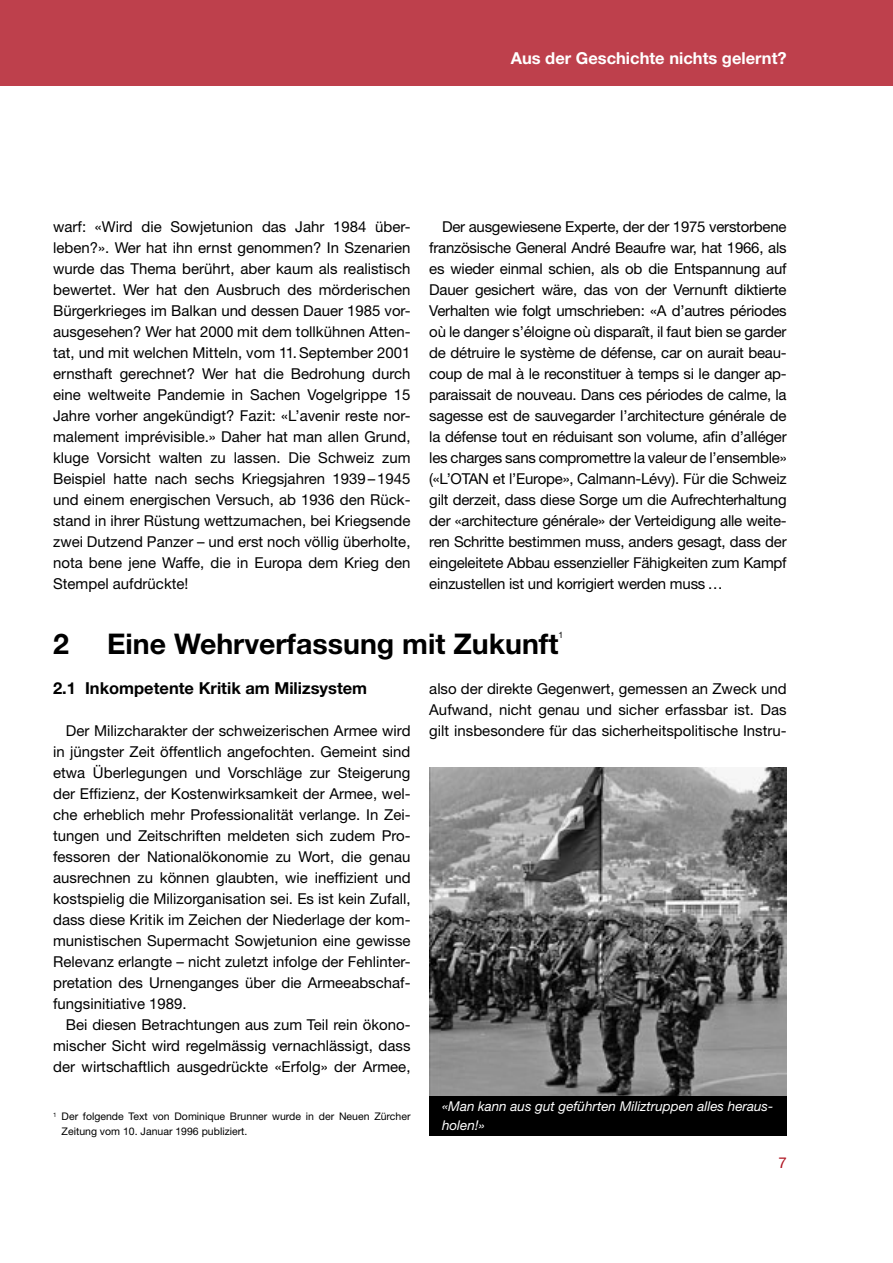
<style>
.page{position:relative;width:893px;height:1263px;background:#fff}
.page>*{position:absolute;margin:0;border:0;box-sizing:border-box;transform-origin:0 0}
.t1{font:700 28.5px "Helvetica Neue LT";color:#000}
.t2{font:700 16.5px "Helvetica Neue LT";color:#000}
.t3{font:700 16.5px "Helvetica Neue LT";color:#fff}
.t4{font:15px/21px "Helvetica Neue LT";color:#000;text-align:justify}
.t5{font:15px "Helvetica Neue LT";color:#ae111f}
.t6{font:italic 13.5px/19.5px "Helvetica Neue LT";color:#fff}
.t7{font:10.5px/15px "Helvetica Neue LT";color:#000}
.t8{font:8.7px "Helvetica Neue LT";color:#000}
</style>
<div class="page">
<div style="left:0;top:0;width:893px;height:85px;background:#be404c"></div>
<div style="left:429px;top:1094px;width:358px;height:41px;background:#000"></div>
<img style="left:429px;top:767px;width:358px;height:328px">
<p class="t3" style="left:511px;top:48px;width:277px">Aus der Geschichte nichts gelernt?</p>
<p class="t4" style="left:53px;top:216px;width:359px">warf: «Wird die Sowjetunion das Jahr 1984 über&shy;leben?». Wer hat ihn ernst genommen? In Szenarien wurde das Thema berührt, aber kaum als realistisch bewertet. Wer hat den Ausbruch des mörderischen Bürgerkrieges im Balkan und dessen Dauer 1985 vor&shy;ausgesehen? Wer hat 2000 mit dem tollkühnen Atten&shy;tat, und mit welchen Mitteln, vom 11. September 2001 ernsthaft gerechnet? Wer hat die Bedrohung durch eine weltweite Pandemie in Sachen Vogelgrippe 15<br>Jahre vorher angekündigt? Fazit: «L’avenir reste nor&shy;malement imprévisible.» Daher hat man allen Grund, kluge Vorsicht walten zu lassen. Die Schweiz zum Beispiel hatte nach sechs Kriegsjahren 1939–1945 und einem energischen Versuch, ab 1936 den Rück&shy;stand in ihrer Rüstung wettzumachen, bei Kriegsende zwei Dutzend Panzer – und erst noch völlig überholte, nota bene jene Waffe, die in Europa dem Krieg den Stempel aufdrückte!</p>
<p class="t4" style="left:429px;top:216px;width:359px;text-indent:13px">Der ausgewiesene Experte, der der 1975 verstorbene französische General André Beaufre war, hat 1966, als es wieder einmal schien, als ob die Entspannung auf Dauer gesichert wäre, das von der Vernunft diktierte Verhalten wie folgt umschrieben: «A d’autres périodes où le danger s’éloigne où disparaît, il faut bien se garder de détruire le système de défense, car on aurait beau&shy;coup de mal à le reconstituer à temps si le danger ap&shy;paraissait de nouveau. Dans ces périodes de calme, la sagesse est de sauvegarder l’architecture générale de la défense tout en réduisant son volume, afin d’alléger les charges sans compromettre la valeur de l’ensemble» («L’OTAN et l’Europe», Calmann-Lévy). Für die Schweiz gilt derzeit, dass diese Sorge um die Aufrechterhaltung der «architecture générale» der Verteidigung alle weite&shy;ren Schritte bestimmen muss, anders gesagt, dass der eingeleitete Abbau essenzieller Fähigkeiten zum Kampf einzustellen ist und korrigiert werden muss …</p>
<h1 class="t1" style="left:53px;top:626px;width:17px">2</h1>
<h1 class="t1" style="left:107px;top:626px;width:453px">Eine Wehrverfassung mit Zukunft</h1>
<p class="t8" style="left:558px;top:630px;width:6px">1</p>
<p class="t2" style="left:53px;top:678px;width:316px">2.1 Inkompetente Kritik am Milizsystem</p>
<p class="t4" style="left:53px;top:720px;width:359px;text-indent:13px">Der Milizcharakter der schweizerischen Armee wird in jüngster Zeit öffentlich angefochten. Gemeint sind etwa Überlegungen und Vorschläge zur Steigerung der Effizienz, der Kostenwirksamkeit der Armee, wel&shy;che erheblich mehr Professionalität verlange. In Zei&shy;tungen und Zeitschriften meldeten sich zudem Pro&shy;fessoren der Nationalökonomie zu Wort, die genau ausrechnen zu können glaubten, wie ineffizient und kostspielig die Milizorganisation sei. Es ist kein Zufall, dass diese Kritik im Zeichen der Niederlage der kom&shy;munistischen Supermacht Sowjetunion eine gewisse Relevanz erlangte – nicht zuletzt infolge der Fehlinter&shy;pretation des Urnenganges über die Armeeabschaf&shy;fungsinitiative 1989.</p>
<p class="t4" style="left:53px;top:1014px;width:359px;text-indent:13px">Bei diesen Betrachtungen aus zum Teil rein ökono&shy;mischer Sicht wird regelmässig vernachlässigt, dass der wirtschaftlich ausgedrückte «Erfolg» der Armee,</p>
<p class="t7" style="left:62px;top:1109px;width:350px;text-indent:-9px"><sup>1</sup> Der folgende Text von Dominique Brunner wurde in der Neuen Zürcher<br>Zeitung vom 10. Januar 1996 publiziert.</p>
<p class="t4" style="left:429px;top:678px;width:359px">also der direkte Gegenwert, gemessen an Zweck und Aufwand, nicht genau und sicher erfassbar ist. Das gilt insbesondere für das sicherheitspolitische Instru-</p>
<p class="t6" style="left:442px;top:1096px;width:333px">«Man kann aus gut geführten Miliztruppen alles heraus&shy;holen!»</p>
<p class="t5" style="left:778px;top:1154px;width:10px">7</p>
</div>
